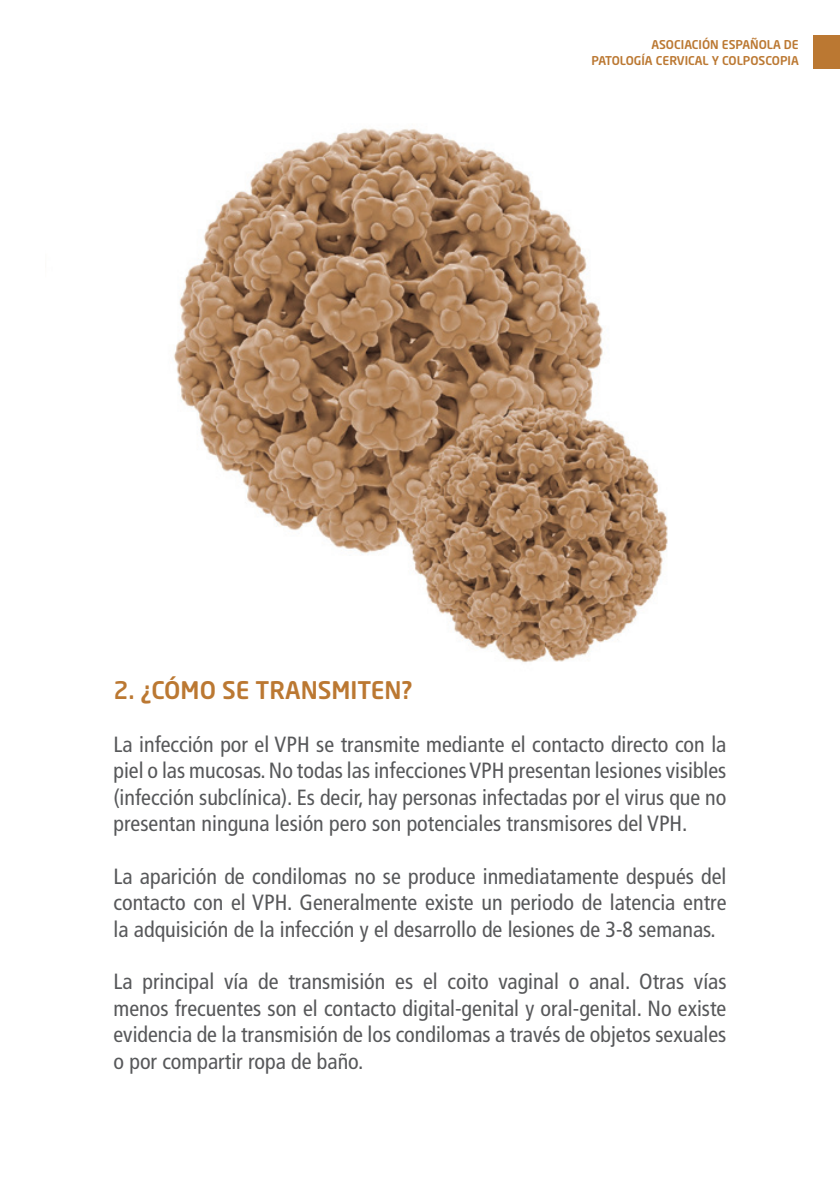
<style>
.page{position:relative;width:840px;height:1191px;background:#fff}
.page>*{position:absolute;margin:0;border:0;box-sizing:border-box;transform-origin:0 0}
.titulo{font:24px "Neo Sans Std Medium TR";color:#bb7832}
.texo{font:condensed 22px/26.4px "Frutiger LT Std";color:#57585a;text-align:justify}
.t1{font:12px/16px "Neo Sans Std Medium TR";color:#bb7832;text-align:right}
</style>
<div class="page">
<div style="left:812px;top:35px;width:27px;height:33px;background:#bb7832"></div>
<img style="left:174px;top:128px;width:494px;height:535px">
<p class="t1" style="left:591px;top:36px;width:209px">ASOCIACIÓN ESPAÑOLA DE<br>PATOLOGÍA CERVICAL Y COLPOSCOPIA</p>
<p class="titulo" style="left:113px;top:675px;width:300px">2. ¿CÓMO SE TRANSMITEN?</p>
<p class="texo" style="left:113px;top:731px;width:614px">La infección por el VPH se transmite mediante el contacto directo con la piel o las mucosas. No todas las infecciones VPH presentan lesiones visibles (infección subclínica). Es decir, hay personas infectadas por el virus que no presentan ninguna lesión pero son potenciales transmisores del VPH.</p>
<p class="texo" style="left:113px;top:863px;width:614px">La aparición de condilomas no se produce inmediatamente después del contacto con el VPH. Generalmente existe un periodo de latencia entre la adquisición de la infección y el desarrollo de lesiones de 3-8 semanas.</p>
<p class="texo" style="left:113px;top:968px;width:614px">La principal vía de transmisión es el coito vaginal o anal. Otras vías menos frecuentes son el contacto digital-genital y oral-genital. No existe evidencia de la transmisión de los condilomas a través de objetos sexuales o por compartir ropa de baño.</p>
</div>
